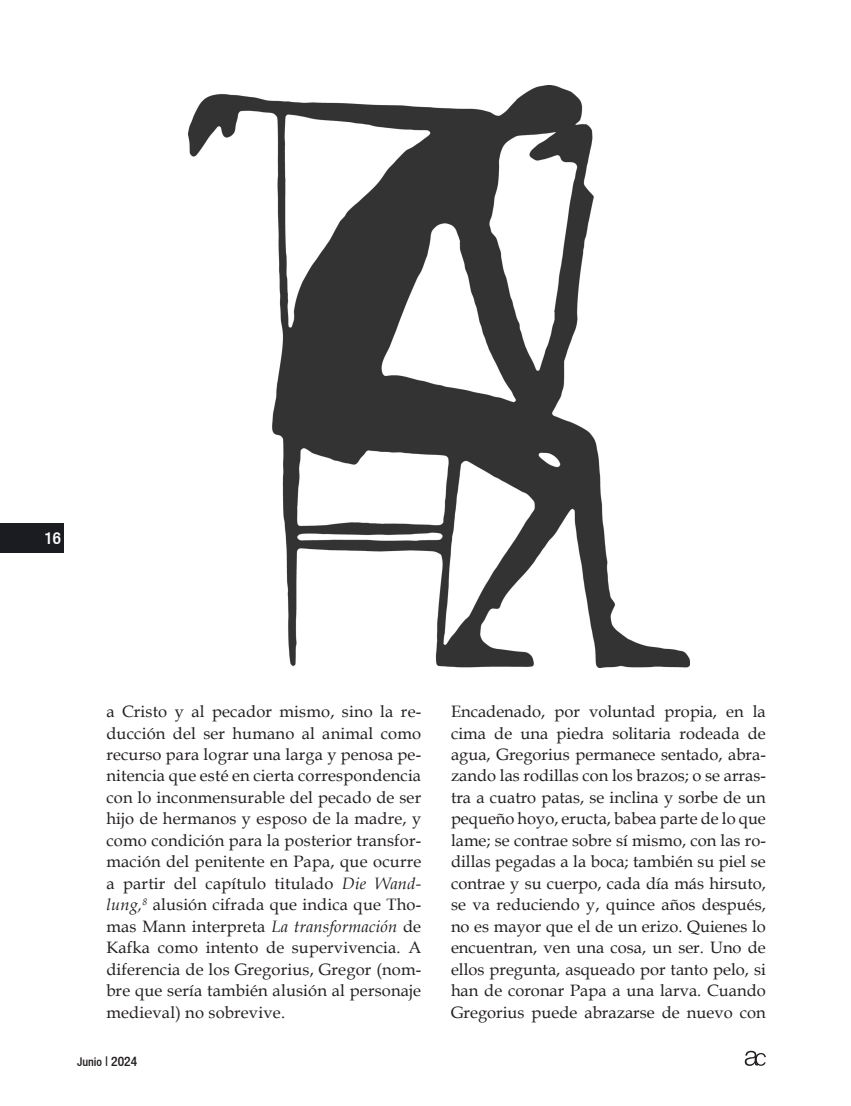
<style>
.page{position:relative;width:851px;height:1106px;background:#fff}
.page>*{position:absolute;margin:0;border:0;box-sizing:border-box;transform-origin:0 0}
.t1{font:500 condensed 16.95px "Helvetica 67";color:#fff}
.t2{font:16.5px/21.5px "Book Antiqua";letter-spacing:.005em;color:#231f20;text-align:justify}
.t3{font:500 condensed 12px "Helvetica 67";color:#231f20}
.s1{font-style:italic}
.s2{font-size:13.5px}
</style>
<div class="page">
<div style="left:0;top:523px;width:64px;height:29px;background:#1a1c21"></div>
<svg style="left:744px;top:1050px;width:21px;height:15px"></svg>
<img style="left:189px;top:85px;width:500px;height:582px">
<p class="t1" style="left:45px;top:528px;width:18px">16</p>
<p class="t2" style="left:106px;top:700px;width:316px">a Cristo y al pecador mismo, sino la re&shy;ducción del ser humano al animal como recurso para lograr una larga y penosa pe&shy;nitencia que esté en cierta correspondencia con lo inconmensurable del pecado de ser hijo de hermanos y esposo de la madre, y como condición para la posterior transfor&shy;mación del penitente en Papa, que ocurre a partir del capítulo titulado <span class="s1">Die Wand&shy;lung,</span><sup>8</sup> alusión cifrada que indica que Tho&shy;mas Mann interpreta <span class="s1">La transformación</span> de Kafka como intento de supervivencia. A diferencia de los Gregorius, Gregor (nom&shy;bre que sería también alusión al personaje medieval) no sobrevive.</p>
<p class="t2" style="left:451px;top:700px;width:316px">Encadenado, por voluntad propia, en la cima de una piedra solitaria rodeada de agua, Gregorius permanece sentado, abra&shy;zando las rodillas con los brazos; o se arras&shy;tra a cuatro patas, se inclina y sorbe de un pequeño hoyo, eructa, babea parte de lo que lame; se contrae sobre sí mismo, con las ro&shy;dillas pegadas a la boca; también su piel se contrae y su cuerpo, cada día más hirsuto, se va reduciendo y, quince años después, no es mayor que el de un erizo. Quienes lo encuentran, ven una cosa, un ser. Uno de ellos pregunta, asqueado por tanto pelo, si han de coronar Papa a una larva. Cuando Gregorius puede abrazarse de nuevo con</p>
<p class="t3" style="left:77px;top:1054px;width:62px">Junio <span class="s2">| 2024</span></p>
</div>
